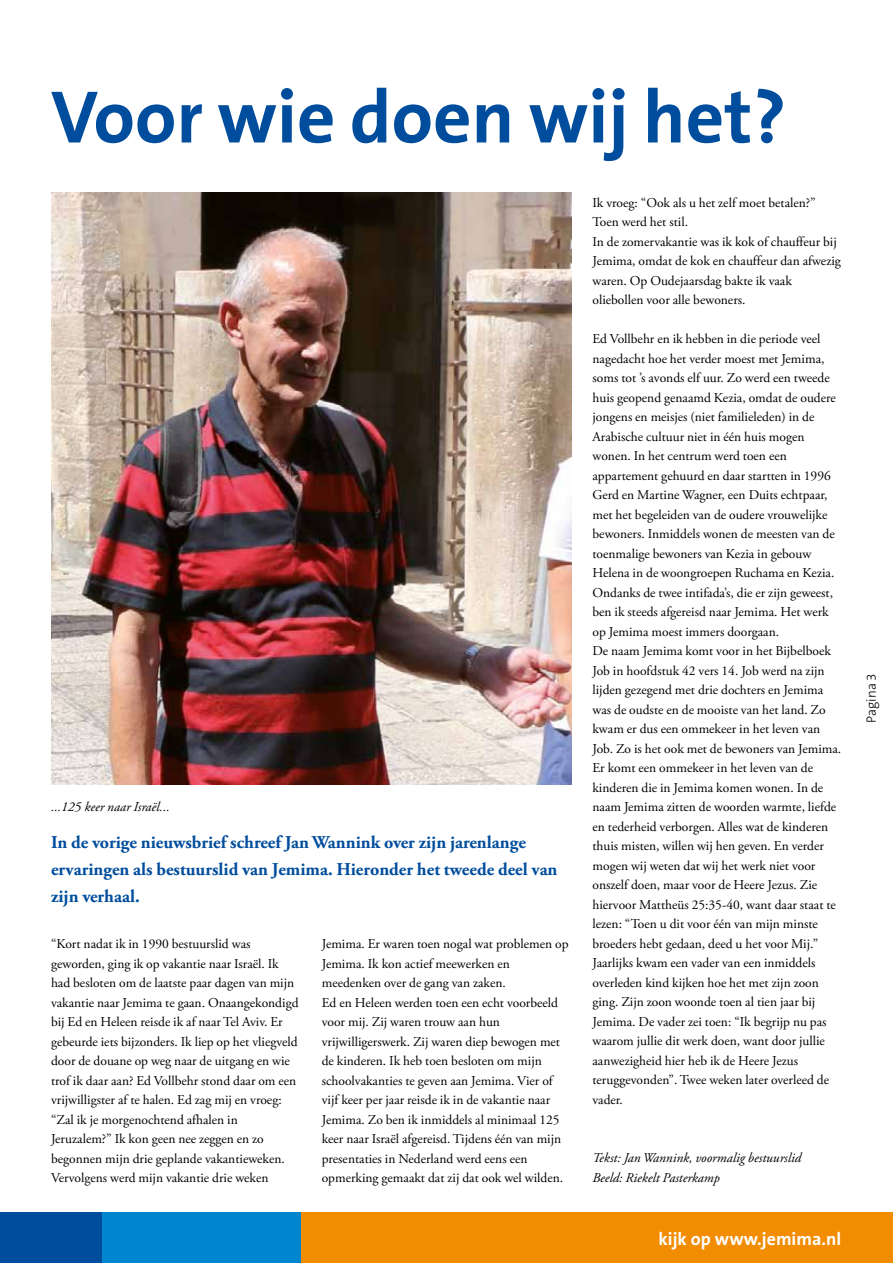
<style>
.page{position:relative;width:893px;height:1263px;background:#fff}
.page>*{position:absolute;margin:0;border:0;box-sizing:border-box;transform-origin:0 0}
.t1{font:700 75px "The Sans B7";color:#004d9d}
.t2{font:700 18px/27px "Adobe Garamond Pro";color:#004d9d}
.t3{font:700 18px "The Sans B7";color:#fff}
.t4{font:13.5px/19.5px "Adobe Garamond Pro";color:#000}
.t5{font:italic 13.5px/19.5px "Adobe Garamond Pro";color:#000}
.t6{font:300 13.5px "The Sans B3";color:#000}
</style>
<div class="page">
<img style="left:51px;top:192px;width:520px;height:592px">
<div style="left:0;top:1212px;width:893px;height:51px;background:#f28c00"></div>
<div style="left:0;top:1212px;width:102px;height:51px;background:#004d9d"></div>
<div style="left:102px;top:1212px;width:198px;height:51px;background:#0086ce"></div>
<h1 class="t1" style="left:51px;top:78px;width:737px">Voor wie doen wij het?</h1>
<p class="t5" style="left:51px;top:798px;width:120px">...125 keer naar Israël...</p>
<h2 class="t2" style="left:51px;top:829px;width:508px">In de vorige nieuwsbrief schreef Jan Wannink over zijn jarenlange ervaringen als bestuurslid van Jemima. Hieronder het tweede deel van zijn verhaal.</h2>
<p class="t4" style="left:322px;top:934px;width:248px">Jemima. Er waren toen nogal wat problemen op Jemima. Ik kon actief meewerken en meedenken over de gang van zaken.<br>Ed en Heleen werden toen een echt voorbeeld voor mij. Zij waren trouw aan hun vrijwilligerswerk. Zij waren diep bewogen met de kinderen. Ik heb toen besloten om mijn schoolvakanties te geven aan Jemima. Vier of vijf keer per jaar reisde ik in de vakantie naar Jemima. Zo ben ik inmiddels al minimaal 125 keer naar Israël afgereisd. Tijdens één van mijn presentaties in Nederland werd eens een opmerking gemaakt dat zij dat ook wel wilden.</p>
<p class="t4" style="left:51px;top:934px;width:249px">“Kort nadat ik in 1990 bestuurslid was geworden, ging ik op vakantie naar Israël. Ik had besloten om de laatste paar dagen van mijn vakantie naar Jemima te gaan. Onaangekondigd bij Ed en Heleen reisde ik af naar Tel Aviv. Er gebeurde iets bijzonders. Ik liep op het vliegveld door de douane op weg naar de uitgang en wie trof ik daar aan? Ed Vollbehr stond daar om een vrijwilligster af te halen. Ed zag mij en vroeg: “Zal ik je morgenochtend afhalen in Jeruzalem?” Ik kon geen nee zeggen en zo begonnen mijn drie geplande vakantieweken.<br>Vervolgens werd mijn vakantie drie weken</p>
<p class="t4" style="left:592px;top:193px;width:250px">Ik vroeg: “Ook als u het zelf moet betalen?” Toen werd het stil.<br>In de zomervakantie was ik kok of chauffeur bij Jemima, omdat de kok en chauffeur dan afwezig waren. Op Oudejaarsdag bakte ik vaak oliebollen voor alle bewoners.</p>
<p class="t4" style="left:592px;top:330px;width:250px">Ed Vollbehr en ik hebben in die periode veel nagedacht hoe het verder moest met Jemima, soms tot ’s avonds elf uur. Zo werd een tweede huis geopend genaamd Kezia, omdat de oudere jongens en meisjes (niet familieleden) in de Arabische cultuur niet in één huis mogen wonen. In het centrum werd toen een appartement gehuurd en daar startten in 1996<br>Gerd en Martine Wagner, een Duits echtpaar, met het begeleiden van de oudere vrouwelijke bewoners. Inmiddels wonen de meesten van de toenmalige bewoners van Kezia in gebouw Helena in de woongroepen Ruchama en Kezia.<br>Ondanks de twee intifada’s, die er zijn geweest, ben ik steeds afgereisd naar Jemima. Het werk op Jemima moest immers doorgaan.<br>De naam Jemima komt voor in het Bijbelboek Job in hoofdstuk 42 vers 14. Job werd na zijn lijden gezegend met drie dochters en Jemima was de oudste en de mooiste van het land. Zo kwam er dus een ommekeer in het leven van Job. Zo is het ook met de bewoners van Jemima.<br>Er komt een ommekeer in het leven van de kinderen die in Jemima komen wonen. In de naam Jemima zitten de woorden warmte, liefde en tederheid verborgen. Alles wat de kinderen thuis misten, willen wij hen geven. En verder mogen wij weten dat wij het werk niet voor onszelf doen, maar voor de Heere Jezus. Zie hiervoor Mattheüs 25:35-40, want daar staat te lezen: “Toen u dit voor één van mijn minste broeders hebt gedaan, deed u het voor Mij.” Jaarlijks kwam een vader van een inmiddels overleden kind kijken hoe het met zijn zoon ging. Zijn zoon woonde toen al tien jaar bij Jemima. De vader zei toen: “Ik begrijp nu pas waarom jullie dit werk doen, want door jullie aanwezigheid hier heb ik de Heere Jezus teruggevonden”. Twee weken later overleed de vader.</p>
<p class="t5" style="left:592px;top:1149px;width:210px">Tekst: Jan Wannink, voormalig bestuurslid<br>Beeld: Riekelt Pasterkamp</p>
<h2 class="t3" style="left:659px;top:1229px;width:184px">kijk op www.jemima.nl</h2>
<p class="t6" style="left:864px;top:722px;width:51px;rotate:-90deg">Pagina 3</p>
</div>
